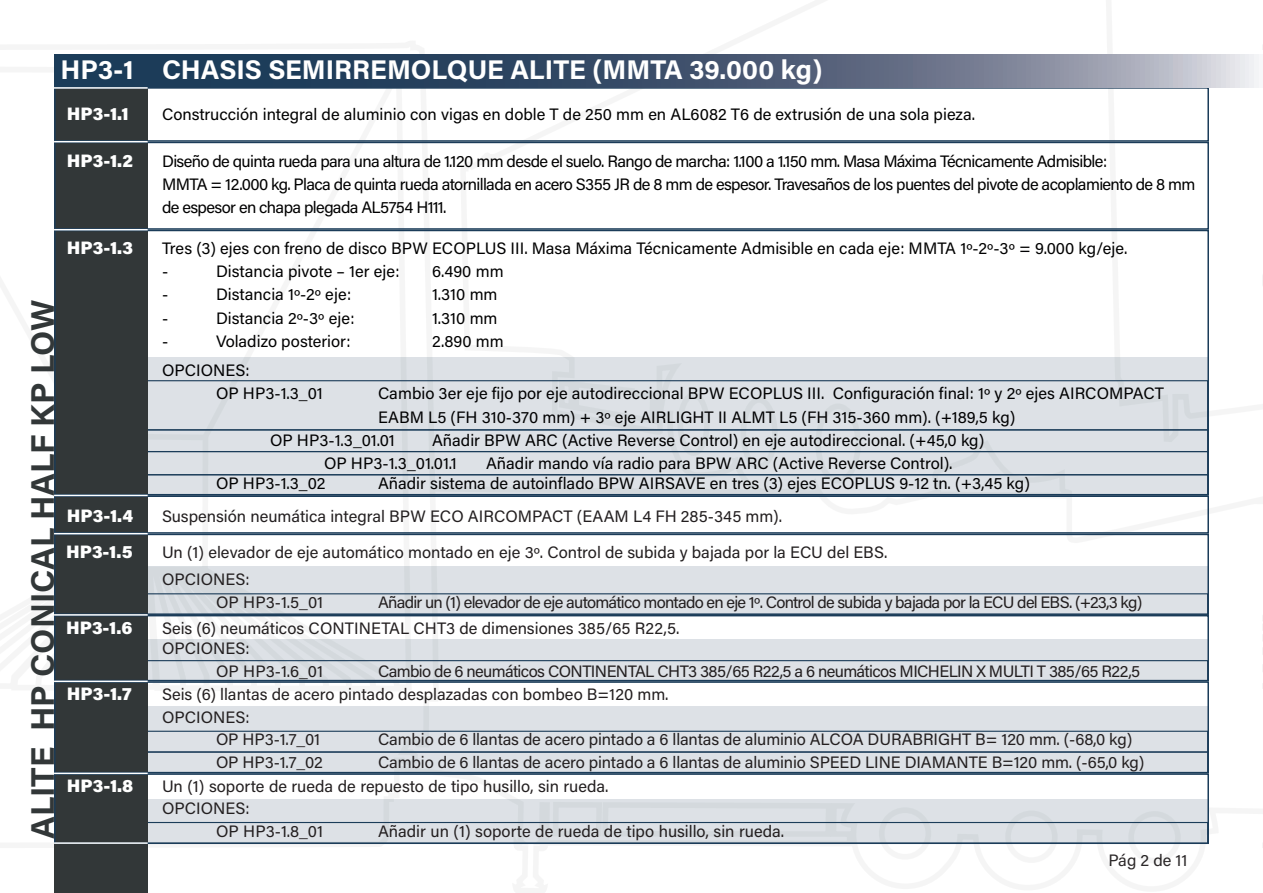
<style>
.page{position:relative;width:1263px;height:893px;background:#fff}
.page>*{position:absolute;margin:0;border:0;box-sizing:border-box;transform-origin:0 0}
.t1{font:700 33px "Acumin Pro";letter-spacing:-.005em;color:#323738}
.t2{font:700 27px "Acumin Pro";color:#fff}
.t3{font:900 18px "Acumin Pro";color:#fff}
.t4{font:16.5px/23.2px "Acumin Pro";color:#000001}
.t5{font:16.5px "Acumin Pro";letter-spacing:-.005em;color:#231f20}
.t6{font:16.5px/23.2px "Acumin Pro";letter-spacing:-.04em;color:#000001}
.t7{font:16.5px "Acumin Pro";letter-spacing:-.045em;color:#231f20}
.t8{font:16.5px "Acumin Pro";letter-spacing:-.04em;color:#231f20}
.t9{font:16.5px "Acumin Pro";color:#000002}
</style>
<div class="page">
<div style="left:1005px;top:810px;width:53px;height:53px;border:6px solid #3e3e3f;border-radius:50%"></div>
<div style="left:879px;top:807px;width:52px;height:53px;border:6px solid #3e3e3f;border-radius:50%"></div>
<div style="left:128px;top:566px;width:1081px;height:48px;background:#dde1e6"></div>
<div style="left:128px;top:357px;width:1081px;height:140px;background:#dde1e6"></div>
<div style="left:128px;top:639px;width:1081px;height:42px;background:#dde1e6"></div>
<div style="left:128px;top:707px;width:1081px;height:66px;background:#dde1e6"></div>
<div style="left:128px;top:799px;width:1081px;height:45px;background:#dde1e6"></div>
<div style="left:118px;top:380px;width:1090px;height:50px;border:1px solid #1b3c59"></div>
<div style="left:118px;top:429px;width:1090px;height:23px;border:1px solid #1b3c59"></div>
<div style="left:118px;top:451px;width:1090px;height:24px;border:1px solid #1b3c59"></div>
<div style="left:118px;top:474px;width:1090px;height:21px;border:1px solid #1b3c59"></div>
<div style="left:118px;top:593px;width:1090px;height:23px;border:1px solid #1b3c59"></div>
<div style="left:118px;top:660px;width:1090px;height:21px;border:1px solid #1b3c59"></div>
<div style="left:118px;top:731px;width:1090px;height:22px;border:1px solid #1b3c59"></div>
<div style="left:118px;top:822px;width:1090px;height:22px;border:1px solid #1b3c59"></div>
<div style="left:54px;top:54px;width:94px;height:839px;background:#323738"></div>
<div style="left:54px;top:87px;width:1155px;height:55px;border:2px solid #1b3c59"></div>
<div style="left:54px;top:142px;width:1155px;height:88px;border:2px solid #1b3c59"></div>
<div style="left:54px;top:230px;width:1155px;height:265px;border:2px solid #1b3c59"></div>
<div style="left:54px;top:495px;width:1155px;height:39px;border:2px solid #1b3c59"></div>
<div style="left:54px;top:534px;width:1155px;height:81px;border:2px solid #1b3c59"></div>
<div style="left:54px;top:615px;width:1155px;height:66px;border:2px solid #1b3c59"></div>
<div style="left:54px;top:773px;width:1155px;height:71px;border:2px solid #1b3c59"></div>
<div style="left:54px;top:681px;width:1155px;height:92px;border:2px solid #1b3c59"></div>
<svg style="left:54px;top:54px;width:1205px;height:33px;background:#51637b"></svg>
<hr style="left:54px;top:842px;width:94px;height:2px;background:#fff">
<hr style="left:54px;top:773px;width:94px;height:1px;background:#fff">
<hr style="left:54px;top:681px;width:94px;height:1px;background:#fff">
<hr style="left:54px;top:614px;width:94px;height:2px;background:#fff">
<hr style="left:54px;top:533px;width:94px;height:1px;background:#fff">
<hr style="left:54px;top:495px;width:94px;height:1px;background:#fff">
<hr style="left:54px;top:229px;width:94px;height:1px;background:#fff">
<hr style="left:54px;top:141px;width:94px;height:1px;background:#fff">
<hr style="left:54px;top:87px;width:94px;height:2px;background:#fff">
<p class="t2" style="left:61px;top:51px;width:763px">HP3-1 CHASIS SEMIRREMOLQUE ALITE (MMTA 39.000 kg)</p>
<p class="t1" style="left:19px;top:839px;width:541px;rotate:-90deg">ALITE HP CONICAL HALF KP LOW</p>
<p class="t3" style="left:67px;top:101px;width:63px">HP3-1.1</p>
<p class="t4" style="left:162px;top:102px;width:815px">Construcción integral de aluminio con vigas en doble T de 250 mm en AL6082 T6 de extrusión de una sola pieza.</p>
<p class="t3" style="left:67px;top:148px;width:68px">HP3-1.2</p>
<p class="t6" style="left:162px;top:149px;width:947px">Diseño de quinta rueda para una altura de 1.120 mm desde el suelo. Rango de marcha: 1.100 a 1.150 mm. Masa Máxima Técnicamente Admisible:</p>
<p class="t6" style="left:162px;top:172px;width:1035px">MMTA = 12.000 kg. Placa de quinta rueda atornillada en acero S355 JR de 8 mm de espesor. Travesaños de los puentes del pivote de acoplamiento de 8 mm de espesor en chapa plegada AL5754 H111.</p>
<p class="t3" style="left:67px;top:235px;width:68px">HP3-1.3</p>
<p class="t4" style="left:162px;top:236px;width:967px">Tres (3) ejes con freno de disco BPW ECOPLUS III. Masa Máxima Técnicamente Admisible en cada eje: MMTA 1º-2º-3º = 9.000 kg/eje.</p>
<p class="t4" style="left:162px;top:259px;width:8px">-</p>
<p class="t4" style="left:216px;top:259px;width:185px">Distancia pivote – 1er eje:</p>
<p class="t4" style="left:432px;top:259px;width:73px">6.490 mm</p>
<p class="t4" style="left:162px;top:282px;width:8px">-</p>
<p class="t4" style="left:216px;top:282px;width:137px">Distancia 1º-2º eje:</p>
<p class="t4" style="left:432px;top:282px;width:67px">1.310 mm</p>
<p class="t4" style="left:162px;top:305px;width:8px">-</p>
<p class="t4" style="left:216px;top:305px;width:140px">Distancia 2º-3º eje:</p>
<p class="t4" style="left:432px;top:305px;width:67px">1.310 mm</p>
<p class="t4" style="left:162px;top:329px;width:8px">-</p>
<p class="t4" style="left:216px;top:329px;width:136px">Voladizo posterior:</p>
<p class="t4" style="left:432px;top:329px;width:73px">2.890 mm</p>
<p class="t9" style="left:162px;top:359px;width:89px">OPCIONES:</p>
<p class="t4" style="left:216px;top:381px;width:108px">OP HP3-1.3_01</p>
<p class="t4" style="left:378px;top:381px;width:787px">Cambio 3er eje fijo por eje autodireccional BPW ECOPLUS III. Configuración final: 1º y 2º ejes AIRCOMPACT<br>EABM L5 (FH 310-370 mm) + 3º eje AIRLIGHT II ALMT L5 (FH 315-360 mm). (+189,5 kg)</p>
<p class="t4" style="left:270px;top:428px;width:126px">OP HP3-1.3_01.01</p>
<p class="t4" style="left:432px;top:428px;width:554px">Añadir BPW ARC (Active Reverse Control) en eje autodireccional. (+45,0 kg)</p>
<p class="t4" style="left:324px;top:451px;width:134px">OP HP3-1.3_01.01.1</p>
<p class="t4" style="left:486px;top:451px;width:468px">Añadir mando vía radio para BPW ARC (Active Reverse Control).</p>
<p class="t4" style="left:216px;top:471px;width:111px">OP HP3-1.3_02</p>
<p class="t4" style="left:378px;top:471px;width:653px">Añadir sistema de autoinflado BPW AIRSAVE en tres (3) ejes ECOPLUS 9-12 tn. (+3,45 kg)</p>
<p class="t3" style="left:67px;top:502px;width:68px">HP3-1.4</p>
<p class="t5" style="left:162px;top:504px;width:621px">Suspensión neumática integral BPW ECO AIRCOMPACT (EAAM L4 FH 285-345 mm).</p>
<p class="t3" style="left:66px;top:538px;width:68px">HP3-1.5</p>
<p class="t5" style="left:162px;top:540px;width:727px">Un (1) elevador de eje automático montado en eje 3º. Control de subida y bajada por la ECU del EBS.</p>
<p class="t5" style="left:162px;top:567px;width:89px">OPCIONES:</p>
<p class="t5" style="left:216px;top:591px;width:109px">OP HP3-1.5_01</p>
<p class="t7" style="left:378px;top:591px;width:766px">Añadir un (1) elevador de eje automático montado en eje 1º. Control de subida y bajada por la ECU del EBS. (+23,3 kg)</p>
<p class="t3" style="left:66px;top:615px;width:68px">HP3-1.6</p>
<p class="t5" style="left:162px;top:617px;width:519px">Seis (6) neumáticos CONTINETAL CHT3 de dimensiones 385/65 R22,5.</p>
<p class="t5" style="left:162px;top:636px;width:89px">OPCIONES:</p>
<p class="t5" style="left:216px;top:660px;width:109px">OP HP3-1.6_01</p>
<p class="t8" style="left:378px;top:660px;width:764px">Cambio de 6 neumáticos CONTINENTAL CHT3 385/65 R22,5 a 6 neumáticos MICHELIN X MULTI T 385/65 R22,5</p>
<p class="t3" style="left:67px;top:681px;width:66px">HP3-1.7</p>
<p class="t5" style="left:162px;top:683px;width:508px">Seis (6) llantas de acero pintado desplazadas con bombeo B=120 mm.</p>
<p class="t5" style="left:162px;top:705px;width:89px">OPCIONES:</p>
<p class="t5" style="left:216px;top:728px;width:106px">OP HP3-1.7_01</p>
<p class="t5" style="left:378px;top:728px;width:756px">Cambio de 6 llantas de acero pintado a 6 llantas de aluminio ALCOA DURABRIGHT B= 120 mm. (-68,0 kg)</p>
<p class="t5" style="left:216px;top:751px;width:108px">OP HP3-1.7_02</p>
<p class="t5" style="left:378px;top:751px;width:768px">Cambio de 6 llantas de acero pintado a 6 llantas de aluminio SPEED LINE DIAMANTE B=120 mm. (-65,0 kg)</p>
<p class="t3" style="left:67px;top:772px;width:68px">HP3-1.8</p>
<p class="t5" style="left:162px;top:774px;width:448px">Un (1) soporte de rueda de repuesto de tipo husillo, sin rueda.</p>
<p class="t5" style="left:162px;top:797px;width:89px">OPCIONES:</p>
<p class="t5" style="left:216px;top:820px;width:109px">OP HP3-1.8_01</p>
<p class="t5" style="left:378px;top:820px;width:408px">Añadir un (1) soporte de rueda de tipo husillo, sin rueda.</p>
<p class="t5" style="left:1108px;top:849px;width:80px">Pág 2 de 11</p>
</div>
